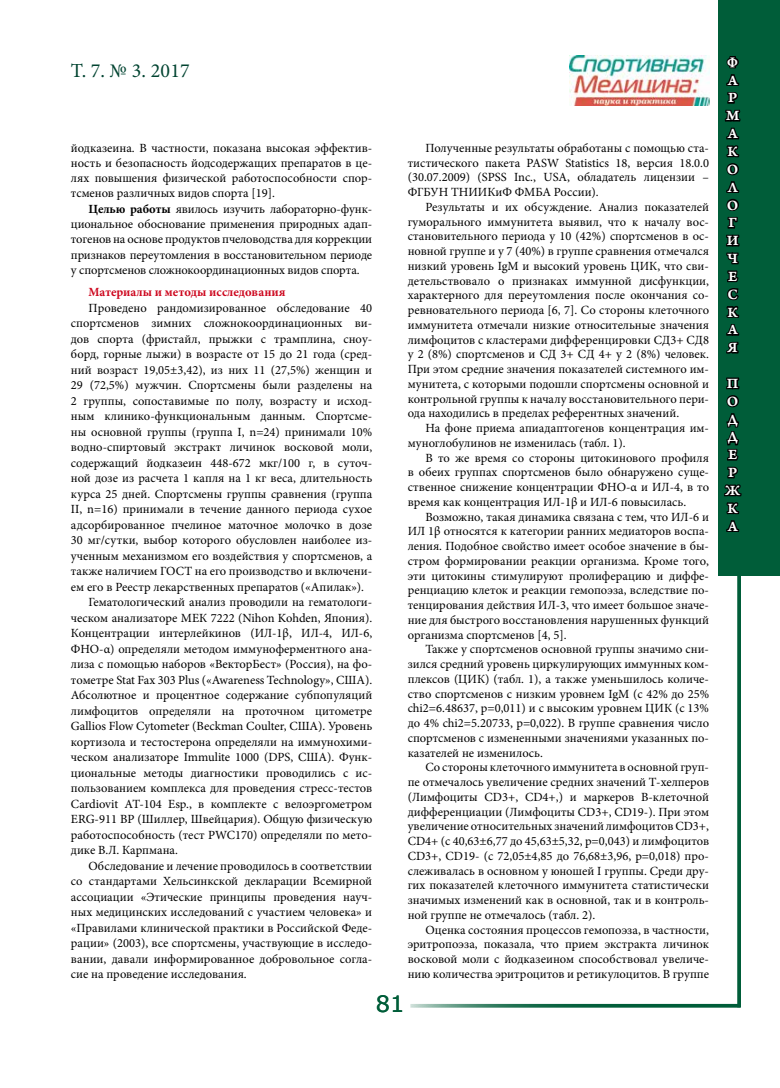
<style>
.page{position:relative;width:780px;height:1088px;background:#fff}
.page>*{position:absolute;margin:0;border:0;box-sizing:border-box;transform-origin:0 0}
.t1{font:22.5px "Verdana";color:#005d39}
.t2{font:20px "Minion Pro";color:#024431}
.t3{font:15px/17.9px "Arno Pro Smbd Caption";color:#fff}
.t4{font:12.5px/14.8px "Minion Pro";color:#000;text-align:justify}
.t5{font:700 12.5px "Minion Pro";color:#cd071e}
.s1{font-weight:700}
</style>
<div class="page">
<div style="left:718px;top:0;width:62px;height:576px;background:#005d39"></div>
<img style="left:569px;top:55px;width:140px;height:51px">
<svg style="left:737px;top:576px;width:4px;height:431px;background:#0f6644"></svg>
<hr style="left:410px;top:1004px;width:330px;height:3px;background:#005d39">
<svg style="left:724px;top:56px;width:17px;height:298px"></svg>
<svg style="left:724px;top:377px;width:18px;height:155px"></svg>
<h2 class="t2" style="left:71px;top:57px;width:120px">Т. 7. № 3. 2017</h2>
<p class="t4" style="left:71px;top:140px;width:303px;line-height:15.2px">йодказеина. В частности, показана высокая эффектив&shy;ность и безопасность йодсодержащих препаратов в це&shy;лях повышения физической работоспособности спор&shy;тсменов различных видов спорта [19].</p>
<p class="t4" style="left:71px;top:201px;width:303px;line-height:15.2px;text-indent:18px"><span class="s1">Целью работы</span> явилось изучить лабораторно-функ&shy;циональное обоснование применения природных адап&shy;тогенов на основе продуктов пчеловодства для коррекции признаков переутомления в восстановительном периоде у спортсменов сложнокоординационных видов спорта.</p>
<p class="t5" style="left:89px;top:283px;width:198px">Материалы и методы исследования</p>
<p class="t4" style="left:89px;top:300px;width:285px">Проведено рандомизированное обследование 40</p>
<p class="t4" style="left:71px;top:316px;width:303px">спортсменов зимних сложнокоординационных ви-</p>
<p class="t4" style="left:71px;top:331px;width:303px">дов спорта (фристайл, прыжки с трамплина, сноу-</p>
<p class="t4" style="left:71px;top:347px;width:303px">борд, горные лыжи) в возрасте от 15 до 21 года (сред-</p>
<p class="t4" style="left:71px;top:362px;width:303px">ний возраст 19,05±3,42), из них 11 (27,5%) женщин и</p>
<p class="t4" style="left:71px;top:378px;width:303px">29 (72,5%) мужчин. Спортсмены были разделены на</p>
<p class="t4" style="left:71px;top:393px;width:303px">2 группы, сопоставимые по полу, возрасту и исход-</p>
<p class="t4" style="left:71px;top:409px;width:303px">ным клинико-функциональным данным. Спортсме-</p>
<p class="t4" style="left:71px;top:424px;width:303px">ны основной группы (группа I, n=24) принимали 10%</p>
<p class="t4" style="left:71px;top:440px;width:303px">водно-спиртовый экстракт личинок восковой моли,</p>
<p class="t4" style="left:71px;top:455px;width:303px">содержащий йодказеин 448-672 мкг/100 г, в суточ-</p>
<p class="t4" style="left:71px;top:471px;width:303px">ной дозе из расчета 1 капля на 1 кг веса, длительность</p>
<p class="t4" style="left:71px;top:486px;width:303px">курса 25 дней. Спортсмены группы сравнения (группа</p>
<p class="t4" style="left:71px;top:502px;width:303px">II, n=16) принимали в течение данного периода сухое</p>
<p class="t4" style="left:71px;top:517px;width:303px">адсорбированное пчелиное маточное молочко в дозе</p>
<p class="t4" style="left:71px;top:533px;width:303px">30 мг/сутки, выбор которого обусловлен наиболее из-</p>
<p class="t4" style="left:71px;top:548px;width:303px">ученным механизмом его воздействия у спортсменов, а</p>
<p class="t4" style="left:71px;top:564px;width:303px">также наличием ГОСТ на его производство и включени-</p>
<p class="t4" style="left:71px;top:579px;width:295px">ем его в Реестр лекарственных препаратов («Апилак»).</p>
<p class="t4" style="left:89px;top:595px;width:285px">Гематологический анализ проводили на гематологи-</p>
<p class="t4" style="left:71px;top:610px;width:303px">ческом анализаторе МЕК 7222 (Nihon Kohden, Япония).</p>
<p class="t4" style="left:71px;top:626px;width:303px">Концентрации интерлейкинов (ИЛ-1β, ИЛ-4, ИЛ-6,</p>
<p class="t4" style="left:71px;top:641px;width:303px">ФНО-α) определяли методом иммуноферментного ана-</p>
<p class="t4" style="left:71px;top:657px;width:303px">лиза с помощью наборов «ВекторБест» (Россия), на фо-</p>
<p class="t4" style="left:71px;top:672px;width:303px">тометре Stat Fax 303 Plus («Awareness Technology», США).</p>
<p class="t4" style="left:71px;top:688px;width:303px">Абсолютное и процентное содержание субпопуляций</p>
<p class="t4" style="left:71px;top:703px;width:303px">лимфоцитов определяли на проточном цитометре</p>
<p class="t4" style="left:71px;top:719px;width:303px">Gallios Flow Cytometer (Beckman Coulter, США). Уровень</p>
<p class="t4" style="left:71px;top:734px;width:303px">кортизола и тестостерона определяли на иммунохими-</p>
<p class="t4" style="left:71px;top:750px;width:303px">ческом анализаторе Immulite 1000 (DPS, США). Функ-</p>
<p class="t4" style="left:71px;top:765px;width:303px">циональные методы диагностики проводились с ис-</p>
<p class="t4" style="left:71px;top:781px;width:303px">пользованием комплекса для проведения стресс-тестов</p>
<p class="t4" style="left:71px;top:796px;width:303px">Cardiovit AT-104 Еsp., в комплекте с велоэргометром</p>
<p class="t4" style="left:71px;top:812px;width:303px">ERG-911 BP (Шиллер, Швейцария). Общую физическую</p>
<p class="t4" style="left:71px;top:827px;width:303px">работоспособность (тест PWC170) определяли по мето-</p>
<p class="t4" style="left:71px;top:843px;width:108px">дике В.Л. Карпмана.</p>
<p class="t4" style="left:89px;top:858px;width:285px">Обследование и лечение проводилось в соответствии</p>
<p class="t4" style="left:71px;top:874px;width:303px">со стандартами Хельсинкской декларации Всемирной</p>
<p class="t4" style="left:71px;top:889px;width:303px">ассоциации «Этические принципы проведения науч-</p>
<p class="t4" style="left:71px;top:905px;width:303px">ных медицинских исследований с участием человека» и</p>
<p class="t4" style="left:71px;top:920px;width:303px">«Правилами клинической практики в Российской Феде-</p>
<p class="t4" style="left:71px;top:936px;width:303px">рации» (2003), все спортсмены, участвующие в исследо-</p>
<p class="t4" style="left:71px;top:951px;width:303px">вании, давали информированное добровольное согла-</p>
<p class="t4" style="left:71px;top:967px;width:177px">сие на проведение исследования.</p>
<p class="t4" style="left:407px;top:140px;width:303px;text-indent:18px">Полученные результаты обработаны с помощью ста&shy;тистического пакета PASW Statistics 18, версия 18.0.0 (30.07.2009) (SPSS Inc., USA, обладатель лицензии – ФГБУН ТНИИКиФ ФМБА России).</p>
<p class="t4" style="left:407px;top:199px;width:303px;text-indent:18px">Результаты и их обсуждение. Анализ показателей гуморального иммунитета выявил, что к началу вос&shy;становительного периода у 10 (42%) спортсменов в ос&shy;новной группе и у 7 (40%) в группе сравнения отмечался низкий уровень IgМ и высокий уровень ЦИК, что сви&shy;детельствовало о признаках иммунной дисфункции, характерного для переутомления после окончания со&shy;ревновательного периода [6, 7]. Со стороны клеточного иммунитета отмечали низкие относительные значения лимфоцитов с кластерами дифференцировки СД3+ СД8 у 2 (8%) спортсменов и СД 3+ СД 4+ у 2 (8%) человек.<br>При этом средние значения показателей системного им&shy;мунитета, с которыми подошли спортсмены основной и контрольной группы к началу восстановительного пери&shy;ода находились в пределах референтных значений.</p>
<p class="t4" style="left:407px;top:421px;width:303px;text-indent:18px">На фоне приема апиадаптогенов концентрация им&shy;муноглобулинов не изменилась (табл. 1).</p>
<p class="t4" style="left:407px;top:450px;width:303px;text-indent:18px">В то же время со стороны цитокинового профиля в обеих группах спортсменов было обнаружено суще&shy;ственное снижение концентрации ФНО-α и ИЛ-4, в то время как концентрация ИЛ-1β и ИЛ-6 повысилась.</p>
<p class="t4" style="left:407px;top:509px;width:303px;text-indent:18px">Возможно, такая динамика связана с тем, что ИЛ-6 и ИЛ 1β относятся к категории ранних медиаторов воспа&shy;ления. Подобное свойство имеет особое значение в бы&shy;стром формировании реакции организма. Кроме того, эти цитокины стимулируют пролиферацию и диффе&shy;ренциацию клеток и реакции гемопоэза, вследствие по&shy;тенцирования действия ИЛ-3, что имеет большое значе&shy;ние для быстрого восстановления нарушенных функций организма спортсменов [4, 5].</p>
<p class="t4" style="left:407px;top:642px;width:303px;text-indent:18px">Также у спортсменов основной группы значимо сни&shy;зился средний уровень циркулирующих иммунных ком&shy;плексов (ЦИК) (табл. 1), а также уменьшилось количе&shy;ство спортсменов с низким уровнем IgМ (с 42% до 25% chi2=6.48637, р=0,011) и с высоким уровнем ЦИК (с 13% до 4% chi2=5.20733, р=0,022). В группе сравнения число спортсменов с измененными значениями указанных по&shy;казателей не изменилось.</p>
<p class="t4" style="left:407px;top:760px;width:303px;text-indent:18px">Со стороны клеточного иммунитета в основной груп&shy;пе отмечалось увеличение средних значений Т-хелперов (Лимфоциты CD3+, CD4+,) и маркеров B-клеточной дифференциации (Лимфоциты CD3+, CD19-). При этом увеличение относительных значений лимфоцитов CD3+, CD4+ (с 40,63±6,77 до 45,63±5,32, р=0,043) и лимфоцитов CD3+, CD19- (с 72,05±4,85 до 76,68±3,96, р=0,018) про&shy;слеживалась в основном у юношей I группы. Среди дру&shy;гих показателей клеточного иммунитета статистически значимых изменений как в основной, так и в контроль&shy;ной группе не отмечалось (табл. 2).</p>
<p class="t4" style="left:407px;top:922px;width:303px;text-indent:18px">Оценка состояния процессов гемопоэза, в частности, эритропоэза, показала, что прием экстракта личинок восковой моли с йодказеином способствовал увеличе&shy;нию количества эритроцитов и ретикулоцитов. В группе</p>
<h1 class="t1" style="left:375px;top:988px;width:30px">81</h1>
<p class="t3" style="left:726px;top:54px;width:15px">Ф<br>А<br>Р<br>М<br>А<br>К<br>О<br>Л<br>О<br>Г<br>И<br>Ч<br>Е<br>С<br>К<br>А<br>Я</p>
<p class="t3" style="left:725px;top:375px;width:17px">П<br>О<br>Д<br>Д<br>Е<br>Р<br>Ж<br>К<br>А</p>
</div>
